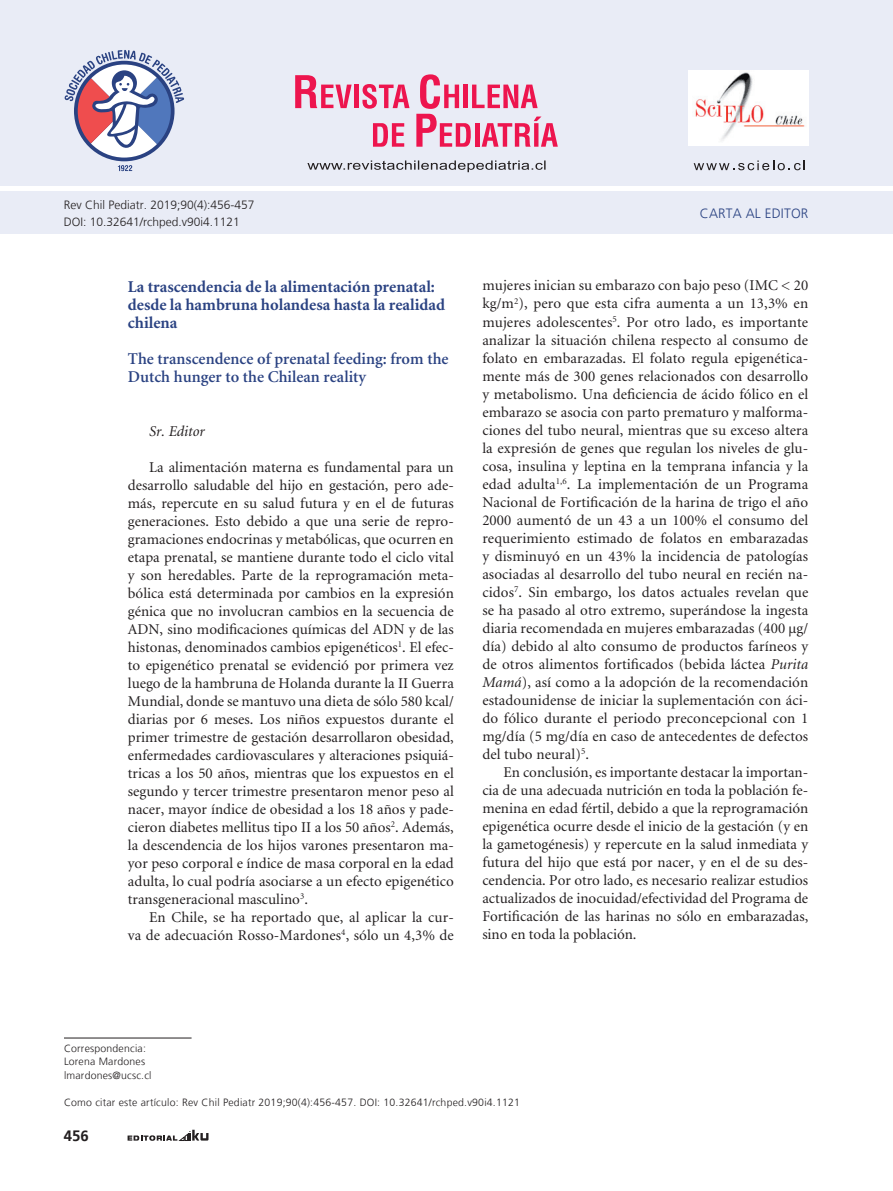
<style>
.page{position:relative;width:893px;height:1191px;background:#fff}
.page>*{position:absolute;margin:0;border:0;box-sizing:border-box;transform-origin:0 0}
._6-subtitulo{font:700 16.5px/18px "Minion";color:#2a4282}
._6-subtitulo-2{font:600 16.5px/18px "Minion";color:#2a4282}
._1-texto{font:15px/18px "Minion";letter-spacing:.005em;color:#231f20;text-align:justify}
._1-texto-2{font:italic 15px "Minion";color:#231f20}
.t1{font:700 15px "Frutiger LT";color:#231f20}
._2-nombre_sección{font:300 13.5px "Frutiger LT";letter-spacing:.01em;color:#2a4282}
._3-datos_autores-doi{font:300 12px "Frutiger LT";color:#231f20}
._4-correspondencia{font:300 10.5px "Frutiger LT";letter-spacing:.02em;color:#231f20}
.s1{font-style:italic}
</style>
<div class="page">
<svg style="left:128px;top:1129px;width:81px;height:11px"></svg>
<div style="left:0;top:192px;width:893px;height:42px;background:#e9ecf6"></div>
<div style="left:0;top:0;width:893px;height:186px;background:#e9ecf6"></div>
<svg style="left:694px;top:160px;width:111px;height:10px"></svg>
<svg style="left:373px;top:123px;width:31px;height:24px"></svg>
<svg style="left:295px;top:75px;width:57px;height:33px"></svg>
<div style="left:354px;top:85px;width:5px;height:23px;background:#ed154e"></div>
<svg style="left:362px;top:84px;width:47px;height:25px"></svg>
<svg style="left:416px;top:74px;width:142px;height:73px"></svg>
<svg style="left:118px;top:165px;width:14px;height:6px"></svg>
<svg style="left:65px;top:50px;width:119px;height:108px"></svg>
<svg style="left:307px;top:160px;width:239px;height:12px"></svg>
<img style="left:689px;top:70px;width:119px;height:76px">
<hr style="left:64px;top:1037px;width:128px;height:1px;background:#231f20">
<p class="_3-datos_autores-doi" style="left:64px;top:198px;width:192px">Rev Chil Pediatr. 2019;90(4):456-457</p>
<p class="_3-datos_autores-doi" style="left:64px;top:215px;width:178px">DOI: 10.32641/rchped.v90i4.1121</p>
<p class="_6-subtitulo" style="left:128px;top:278px;width:319px">La trascendencia de la alimentación prenatal: desde la hambruna holandesa hasta la realidad chilena</p>
<p class="_6-subtitulo-2" style="left:128px;top:350px;width:322px">The transcendence of prenatal feeding: from the<br>Dutch hunger to the Chilean reality</p>
<p class="_1-texto-2" style="left:149px;top:423px;width:57px">Sr. Editor</p>
<p class="_1-texto" style="left:128px;top:458px;width:327px;text-indent:21px">La alimentación materna es fundamental para un desarrollo saludable del hijo en gestación, pero ade&shy;más, repercute en su salud futura y en el de futuras generaciones. Esto debido a que una serie de repro&shy;gramaciones endocrinas y metabólicas, que ocurren en etapa prenatal, se mantiene durante todo el ciclo vital y son heredables. Parte de la reprogramación meta&shy;bólica está determinada por cambios en la expresión génica que no involucran cambios en la secuencia de ADN, sino modificaciones químicas del ADN y de las histonas, denominados cambios epigenéticos<sup>1</sup>. El efec&shy;to epigenético prenatal se evidenció por primera vez luego de la hambruna de Holanda durante la II Guerra Mundial, donde se mantuvo una dieta de sólo 580 kcal/ diarias por 6 meses. Los niños expuestos durante el primer trimestre de gestación desarrollaron obesidad, enfermedades cardiovasculares y alteraciones psiquiá&shy;tricas a los 50 años, mientras que los expuestos en el segundo y tercer trimestre presentaron menor peso al nacer, mayor índice de obesidad a los 18 años y pade&shy;cieron diabetes mellitus tipo II a los 50 años<sup>2</sup>. Además, la descendencia de los hijos varones presentaron ma&shy;yor peso corporal e índice de masa corporal en la edad adulta, lo cual podría asociarse a un efecto epigenético transgeneracional masculino<sup>3</sup>.</p>
<p class="_1-texto" style="left:128px;top:908px;width:327px;text-align:right">En Chile, se ha reportado que, al aplicar la cur-<br>va de adecuación Rosso-Mardones<sup>4</sup>, sólo un 4,3% de</p>
<p class="_2-nombre_sección" style="left:700px;top:205px;width:110px">CARTA AL EDITOR</p>
<p class="_1-texto" style="left:482px;top:277px;width:327px">mujeres inician su embarazo con bajo peso (IMC &lt; 20 kg/m<sup>2</sup>), pero que esta cifra aumenta a un 13,3% en mujeres adolescentes<sup>5</sup>. Por otro lado, es importante analizar la situación chilena respecto al consumo de folato en embarazadas. El folato regula epigenética&shy;mente más de 300 genes relacionados con desarrollo y metabolismo. Una deficiencia de ácido fólico en el embarazo se asocia con parto prematuro y malforma&shy;ciones del tubo neural, mientras que su exceso altera la expresión de genes que regulan los niveles de glu&shy;cosa, insulina y leptina en la temprana infancia y la edad adulta<sup>1,6</sup>. La implementación de un Programa Nacional de Fortificación de la harina de trigo el año 2000 aumentó de un 43 a un 100% el consumo del requerimiento estimado de folatos en embarazadas y disminuyó en un 43% la incidencia de patologías asociadas al desarrollo del tubo neural en recién na&shy;cidos<sup>7</sup>. Sin embargo, los datos actuales revelan que se ha pasado al otro extremo, superándose la ingesta diaria recomendada en mujeres embarazadas (400 μg/ día) debido al alto consumo de productos faríneos y de otros alimentos fortificados (bebida láctea <span class="s1">Purita Mamá</span>), así como a la adopción de la recomendación estadounidense de iniciar la suplementación con áci&shy;do fólico durante el periodo preconcepcional con 1 mg/día (5 mg/día en caso de antecedentes de defectos del tubo neural)<sup>5</sup>.</p>
<p class="_1-texto" style="left:482px;top:763px;width:327px;text-indent:21px">En conclusión, es importante destacar la importan&shy;cia de una adecuada nutrición en toda la población fe&shy;menina en edad fértil, debido a que la reprogramación epigenética ocurre desde el inicio de la gestación (y en la gametogénesis) y repercute en la salud inmediata y futura del hijo que está por nacer, y en el de su des&shy;cendencia. Por otro lado, es necesario realizar estudios actualizados de inocuidad/efectividad del Programa de Fortificación de las harinas no sólo en embarazadas, sino en toda la población.</p>
<p class="_4-correspondencia" style="left:64px;top:1042px;width:83px">Correspondencia:</p>
<p class="_4-correspondencia" style="left:64px;top:1055px;width:83px">Lorena Mardones</p>
<p class="_4-correspondencia" style="left:64px;top:1069px;width:89px">lmardones@ucsc.cl</p>
<p class="_4-correspondencia" style="left:64px;top:1096px;width:458px">Como citar este artículo: Rev Chil Pediatr 2019;90(4):456-457. DOI: 10.32641/rchped.v90i4.1121</p>
<p class="t1" style="left:64px;top:1126px;width:27px">456</p>
</div>
